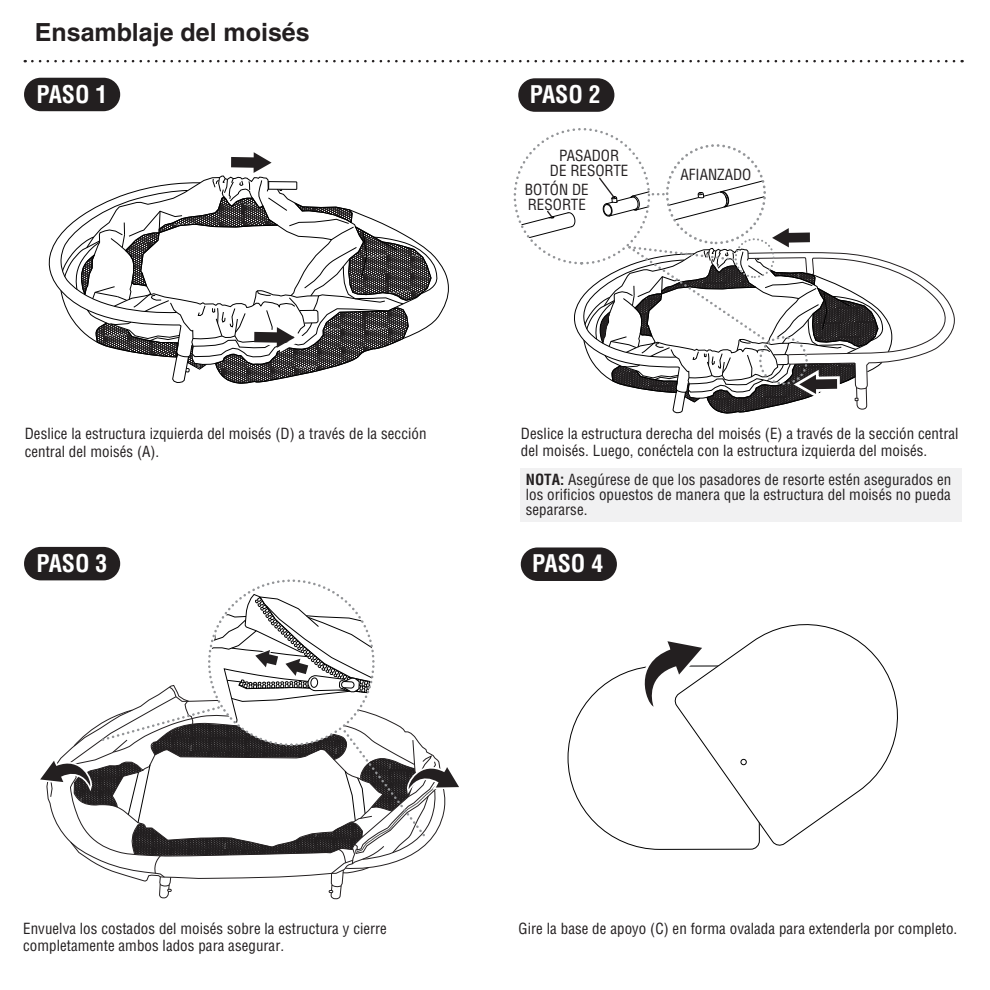
<style>
.page{position:relative;width:990px;height:990px;background:#fff}
.page>*{position:absolute;margin:0;border:0;box-sizing:border-box;transform-origin:0 0}
.t1{font:700 25px "Helvetica LT Std";color:#231f20}
.t2{font:700 condensed 23.75px "Helvetica LT Std";color:#fff}
.t3{font:condensed 15px/15px "Helvetica LT Std";letter-spacing:.005em;color:#231f20}
.s1{font-weight:700}
</style>
<div class="page">
<svg style="left:32px;top:60px;width:931px;height:2px"></svg>
<div style="left:521px;top:469px;width:441px;height:53px;background:#f1f1f2"></div>
<div style="left:24px;top:78px;width:96px;height:33px;background:#231f20;border-radius:17px"></div>
<div style="left:518px;top:78px;width:96px;height:34px;background:#231f20;border-radius:17px"></div>
<div style="left:24px;top:547px;width:96px;height:33px;background:#231f20;border-radius:17px"></div>
<div style="left:521px;top:547px;width:96px;height:34px;background:#231f20;border-radius:17px"></div>
<svg style="left:48px;top:152px;width:390px;height:232px"></svg>
<svg style="left:40px;top:594px;width:419px;height:306px"></svg>
<svg style="left:753px;top:624px;width:145px;height:222px"></svg>
<svg style="left:567px;top:641px;width:193px;height:209px"></svg>
<svg style="left:516px;top:130px;width:439px;height:284px"></svg>
<h1 class="t1" style="left:35px;top:17px;width:276px">Ensamblaje del moisés</h1>
<h2 class="t2" style="left:36px;top:79px;width:73px">PASO 1</h2>
<h2 class="t2" style="left:530px;top:79px;width:73px">PASO 2</h2>
<p class="t3" style="left:550px;top:148px;width:80px;text-align:center">PASADOR<br>DE RESORTE</p>
<p class="t3" style="left:525px;top:182px;width:65px">BOTÓN DE<br>RESORTE</p>
<p class="t3" style="left:681px;top:167px;width:72px">AFIANZADO</p>
<p class="t3" style="left:25px;top:425px;width:403px;line-height:17.5px">Deslice la estructura izquierda del moisés (D) a través de la sección central del moisés (A).</p>
<p class="t3" style="left:521px;top:424px;width:439px;line-height:17.5px">Deslice la estructura derecha del moisés (E) a través de la sección central del moisés. Luego, conéctela con la estructura izquierda del moisés.</p>
<p class="t3" style="left:526px;top:472px;width:427px;text-align:justify"><span class="s1">NOTA:</span> Asegúrese de que los pasadores de resorte estén asegurados en los orificios opuestos de manera que la estructura del moisés no pueda separarse.</p>
<h2 class="t2" style="left:36px;top:548px;width:73px">PASO 3</h2>
<h2 class="t2" style="left:532px;top:549px;width:73px">PASO 4</h2>
<p class="t3" style="left:23px;top:919px;width:365px;line-height:17.5px">Envuelva los costados del moisés sobre la estructura y cierre completamente ambos lados para asegurar.</p>
<p class="t3" style="left:519px;top:921px;width:440px">Gire la base de apoyo (C) en forma ovalada para extenderla por completo.</p>
</div>
